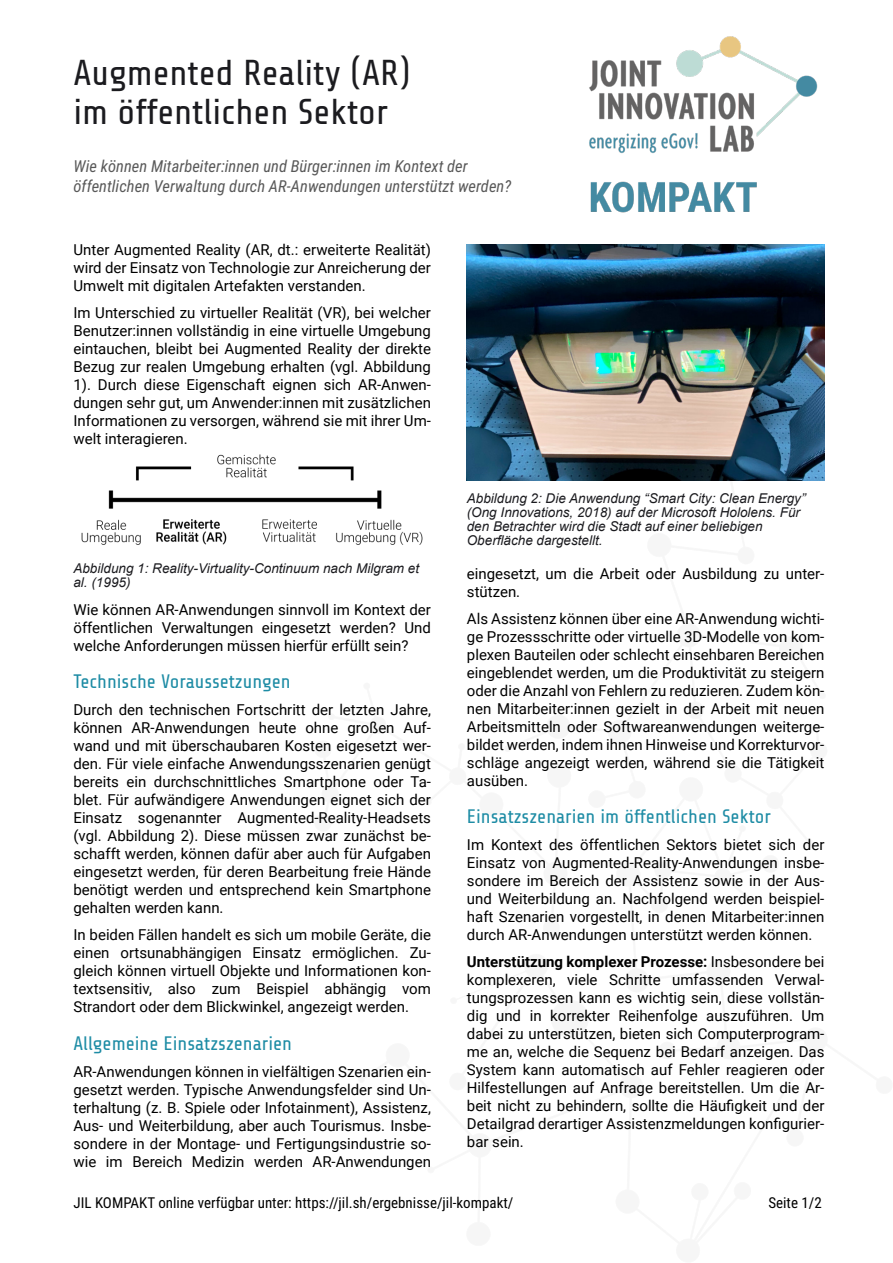
<style>
.page{position:relative;width:893px;height:1263px;background:#fff}
.page>*{position:absolute;margin:0;border:0;box-sizing:border-box;transform-origin:0 0}
.t1{font:36px/39px "Share Tech";color:#1b1b1f}
.t2{font:19.5px "Share Tech";color:#1e8ca5}
.t3{font:italic 16.5px/19.5px "Roboto Condensed";color:#595959}
.t4{font:15px/18px "Roboto";color:#000;text-align:justify}
.t5{font:15px "Roboto Condensed";color:#000}
.t6{font:italic 13.5px/14px "Arial";color:#1b1b1f}
.s1{font-weight:700}
</style>
<div class="page">
<img style="left:589px;top:36px;width:229px;height:177px">
<img style="left:81px;top:454px;width:342px;height:91px">
<img style="left:467px;top:244px;width:357px;height:237px">
<h1 class="t1" style="left:73px;top:53px;width:338px">Augmented Reality (AR) im öffentlichen Sektor</h1>
<p class="t3" style="left:73px;top:158px;width:439px">Wie können Mitarbeiter:innen und Bürger:innen im Kontext der öffentlichen Verwaltung durch AR-Anwendungen unterstützt werden?</p>
<p class="t4" style="left:73px;top:242px;width:359px">Unter Augmented Reality (AR, dt.: erweiterte Realität) wird der Einsatz von Technologie zur Anreicherung der Umwelt mit digitalen Artefakten verstanden.</p>
<p class="t4" style="left:73px;top:305px;width:359px">Im Unterschied zu virtueller Realität (VR), bei welcher Benutzer:innen vollständig in eine virtuelle Umgebung eintauchen, bleibt bei Augmented Reality der direkte Bezug zur realen Umgebung erhalten (vgl. Abbildung 1). Durch diese Eigenschaft eignen sich AR-Anwen‐ dungen sehr gut, um Anwender:innen mit zusätzlichen Informationen zu versorgen, während sie mit ihrer Um‐ welt interagieren.</p>
<p class="t6" style="left:73px;top:563px;width:347px">Abbildung 1: Reality-Virtuality-Continuum nach Milgram et al. (1995)</p>
<p class="t4" style="left:73px;top:602px;width:359px">Wie können AR-Anwendungen sinnvoll im Kontext der öffentlichen Verwaltungen eingesetzt werden? Und welche Anforderungen müssen hierfür erfüllt sein?</p>
<h2 class="t2" style="left:73px;top:671px;width:219px">Technische Voraussetzungen</h2>
<p class="t4" style="left:73px;top:703px;width:359px">Durch den technischen Fortschritt der letzten Jahre, können AR-Anwendungen heute ohne großen Auf‐ wand und mit überschaubaren Kosten eigesetzt wer‐ den. Für viele einfache Anwendungsszenarien genügt bereits ein durchschnittliches Smartphone oder Ta‐ blet. Für aufwändigere Anwendungen eignet sich der Einsatz sogenannter Augmented-Reality-Headsets (vgl. Abbildung 2). Diese müssen zwar zunächst be‐ schafft werden, können dafür aber auch für Aufgaben eingesetzt werden, für deren Bearbeitung freie Hände benötigt werden und entsprechend kein Smartphone gehalten werden kann.</p>
<p class="t4" style="left:73px;top:928px;width:359px">In beiden Fällen handelt es sich um mobile Geräte, die einen ortsunabhängigen Einsatz ermöglichen. Zu‐ gleich können virtuell Objekte und Informationen kon‐ textsensitiv, also zum Beispiel abhängig vom Strandort oder dem Blickwinkel, angezeigt werden.</p>
<h2 class="t2" style="left:73px;top:1033px;width:220px">Allgemeine Einsatzszenarien</h2>
<p class="t4" style="left:73px;top:1064px;width:359px">AR-Anwendungen können in vielfältigen Szenarien ein‐ gesetzt werden. Typische Anwendungsfelder sind Un‐ terhaltung (z. B. Spiele oder Infotainment), Assistenz, Aus- und Weiterbildung, aber auch Tourismus. Insbe‐ sondere in der Montage- und Fertigungsindustrie so‐ wie im Bereich Medizin werden AR-Anwendungen</p>
<p class="t6" style="left:467px;top:493px;width:340px">Abbildung 2: Die Anwendung “Smart City: Clean Energy” (Ong Innovations, 2018) auf der Microsoft Hololens. Für den Betrachter wird die Stadt auf einer beliebigen Oberfläche dargestellt.</p>
<p class="t4" style="left:467px;top:566px;width:359px">eingesetzt, um die Arbeit oder Ausbildung zu unter‐ stützen.</p>
<p class="t4" style="left:467px;top:611px;width:359px">Als Assistenz können über eine AR-Anwendung wichti‐ ge Prozessschritte oder virtuelle 3D-Modelle von kom‐ plexen Bauteilen oder schlecht einsehbaren Bereichen eingeblendet werden, um die Produktivität zu steigern oder die Anzahl von Fehlern zu reduzieren. Zudem kön‐ nen Mitarbeiter:innen gezielt in der Arbeit mit neuen Arbeitsmitteln oder Softwareanwendungen weiterge‐ bildet werden, indem ihnen Hinweise und Korrekturvor‐ schläge angezeigt werden, während sie die Tätigkeit ausüben.</p>
<h2 class="t2" style="left:467px;top:806px;width:305px">Einsatzszenarien im öffentlichen Sektor</h2>
<p class="t4" style="left:467px;top:838px;width:359px">Im Kontext des öffentlichen Sektors bietet sich der Einsatz von Augmented-Reality-Anwendungen insbe‐ sondere im Bereich der Assistenz sowie in der Aus&shy;und Weiterbildung an. Nachfolgend werden beispiel‐ haft Szenarien vorgestellt, in denen Mitarbeiter:innen durch AR-Anwendungen unterstützt werden können.</p>
<p class="t4" style="left:467px;top:955px;width:359px"><span class="s1">Unterstützung komplexer Prozesse:</span> Insbesondere bei komplexeren, viele Schritte umfassenden Verwal‐ tungsprozessen kann es wichtig sein, diese vollstän‐ dig und in korrekter Reihenfolge auszuführen. Um dabei zu unterstützen, bieten sich Computerprogram‐ me an, welche die Sequenz bei Bedarf anzeigen. Das System kann automatisch auf Fehler reagieren oder Hilfestellungen auf Anfrage bereitstellen. Um die Ar‐ beit nicht zu behindern, sollte die Häufigkeit und der Detailgrad derartiger Assistenzmeldungen konfigurier‐ bar sein.</p>
<p class="t5" style="left:73px;top:1197px;width:441px">JIL KOMPAKT online verfügbar unter: https://jil.sh/ergebnisse/jil-kompakt/</p>
<p class="t5" style="left:768px;top:1197px;width:55px">Seite 1/2</p>
</div>
